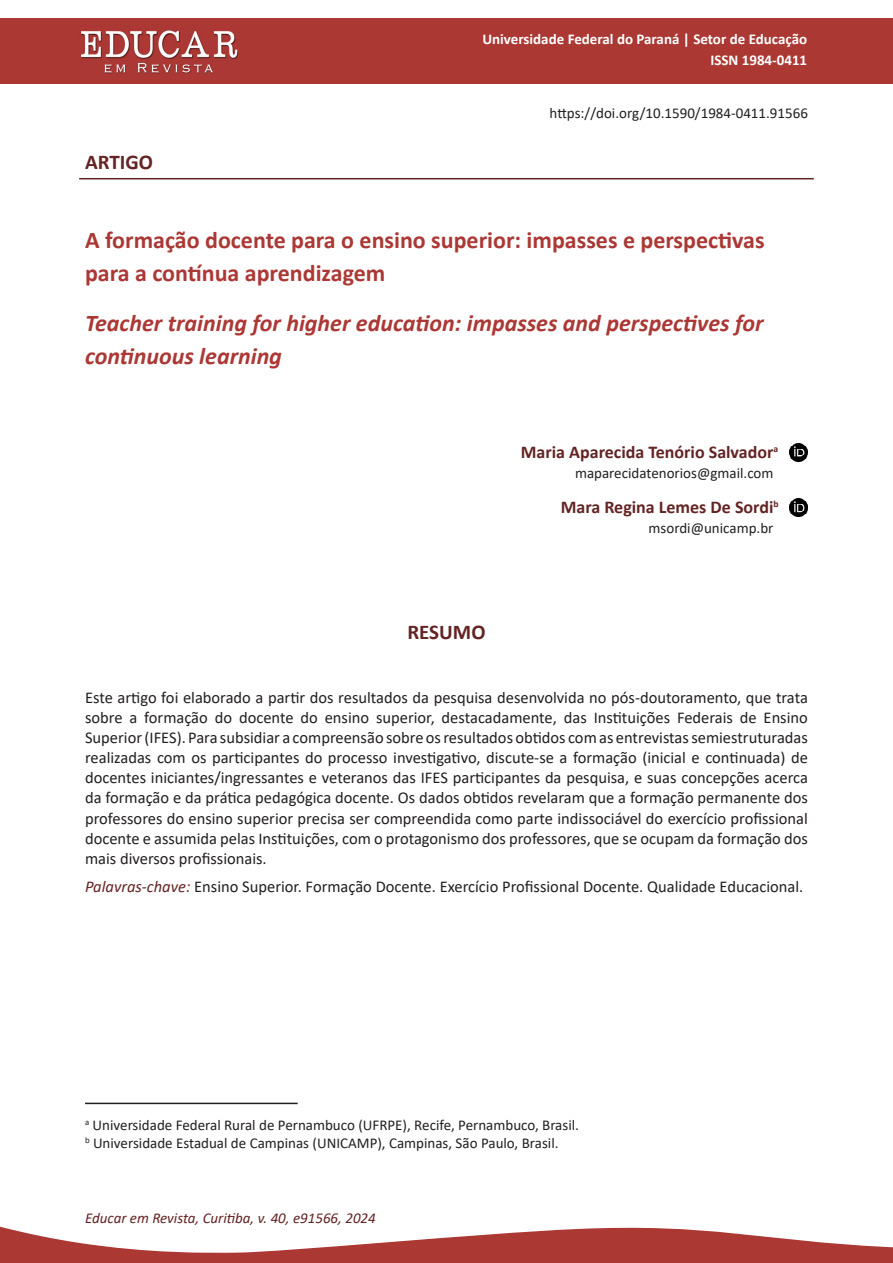
<style>
.page{position:relative;width:893px;height:1263px;background:#fff}
.page>*{position:absolute;margin:0;border:0;box-sizing:border-box;transform-origin:0 0}
._4-TÍTULO_ARTIGO_idioma_principal{font:700 24px/33px "Calibri";color:#ab3834}
._5-TÍTULO_ARTIGO_idiomas_secundários{font:italic 700 24px/33px "Calibri";color:#ab3834}
._2-GÊNERO__Artigo_Dossiê{font:700 21px "Calibri";color:#632423}
._10-TÍTULO_RESUMO{font:700 21px "Calibri";color:#632423}
._6-AUTOR_nome{font:700 18px "Calibri";color:#632423}
._12-TEXTO_RESUMO_ABSTRACT{font:16.5px/20.1px "Calibri";color:#231f20;text-align:justify}
._13-PALAVRAS-CHAVE_KEYWORDS{font:16.5px "Calibri";color:#231f20}
._8-NOTA_AUTOR_1{font:15px "Calibri";color:#231f20}
._9-NOTA_AUTOR_2_e_3{font:15px "Calibri";color:#231f20}
.t1{font:700 15px "Calibri";color:#fff}
._7-AUTOR_e-mail{font:15px "Calibri";color:#231f20}
.t2{font:italic 15px "Calibri";color:#632423}
._1-DOI_primeira_pág{font:15px "Calibri";color:#231f20}
._19-FONTE_FIGURA{font:700 9.6px "Calibri";color:#632423}
.s1{font-style:italic;color:#632423}
</style>
<div class="page">
<div style="left:0;top:18px;width:893px;height:66px;background:#ab3833"></div>
<svg style="left:0;top:1226px;width:893px;height:37px"></svg>
<img style="left:81px;top:30px;width:158px;height:44px">
<img style="left:790px;top:443px;width:18px;height:19px">
<img style="left:790px;top:499px;width:18px;height:18px">
<hr style="left:79px;top:178px;width:735px;height:1px;background:#632423">
<hr style="left:85px;top:1103px;width:213px;height:1px;background:#231f20">
<p class="t1" style="left:482px;top:28px;width:326px">Universidade Federal do Paraná | Setor de Educação</p>
<p class="t1" style="left:710px;top:49px;width:98px">ISSN 1984-0411</p>
<p class="_2-GÊNERO__Artigo_Dossiê" style="left:85px;top:147px;width:69px">ARTIGO</p>
<p class="_1-DOI_primeira_pág" style="left:550px;top:102px;width:260px">https://doi.org/10.1590/1984-0411.91566</p>
<p class="_4-TÍTULO_ARTIGO_idioma_principal" style="left:85px;top:223px;width:681px">A formação docente para o ensino superior: impasses e perspectivas para a contínua aprendizagem</p>
<p class="_5-TÍTULO_ARTIGO_idiomas_secundários" style="left:85px;top:306px;width:680px">Teacher training for higher education: impasses and perspectives for continuous learning</p>
<p class="_10-TÍTULO_RESUMO" style="left:407px;top:617px;width:80px">RESUMO</p>
<p class="_6-AUTOR_nome" style="left:521px;top:440px;width:254px">Maria Aparecida Tenório Salvador</p>
<p class="_7-AUTOR_e-mail" style="left:575px;top:462px;width:200px">maparecidatenorios@gmail.com</p>
<p class="_6-AUTOR_nome" style="left:561px;top:495px;width:214px">Mara Regina Lemes De Sordi</p>
<p class="_7-AUTOR_e-mail" style="left:649px;top:518px;width:126px">msordi@unicamp.br</p>
<p class="_19-FONTE_FIGURA" style="left:773px;top:442px;width:6px">a</p>
<p class="_19-FONTE_FIGURA" style="left:773px;top:497px;width:7px">b</p>
<p class="_12-TEXTO_RESUMO_ABSTRACT" style="left:85px;top:687px;width:724px">Este artigo foi elaborado a partir dos resultados da pesquisa desenvolvida no pós-doutoramento, que trata sobre a formação do docente do ensino superior, destacadamente, das Instituições Federais de Ensino Superior (IFES). Para subsidiar a compreensão sobre os resultados obtidos com as entrevistas semiestruturadas realizadas com os participantes do processo investigativo, discute-se a formação (inicial e continuada) de docentes iniciantes/ingressantes e veteranos das IFES participantes da pesquisa, e suas concepções acerca da formação e da prática pedagógica docente. Os dados obtidos revelaram que a formação permanente dos professores do ensino superior precisa ser compreendida como parte indissociável do exercício profissional docente e assumida pelas Instituições, com o protagonismo dos professores, que se ocupam da formação dos mais diversos profissionais.</p>
<p class="_13-PALAVRAS-CHAVE_KEYWORDS" style="left:85px;top:875px;width:720px"><span class="s1">Palavras-chave:</span> Ensino Superior. Formação Docente. Exercício Profissional Docente. Qualidade Educacional.</p>
<p class="_8-NOTA_AUTOR_1" style="left:85px;top:1114px;width:495px"><sup>a</sup> Universidade Federal Rural de Pernambuco (UFRPE), Recife, Pernambuco, Brasil.</p>
<p class="_9-NOTA_AUTOR_2_e_3" style="left:85px;top:1132px;width:475px"><sup>b</sup> Universidade Estadual de Campinas (UNICAMP), Campinas, São Paulo, Brasil.</p>
<p class="t2" style="left:85px;top:1208px;width:292px">Educar em Revista, Curitiba, v. 40, e91566, 2024</p>
</div>
